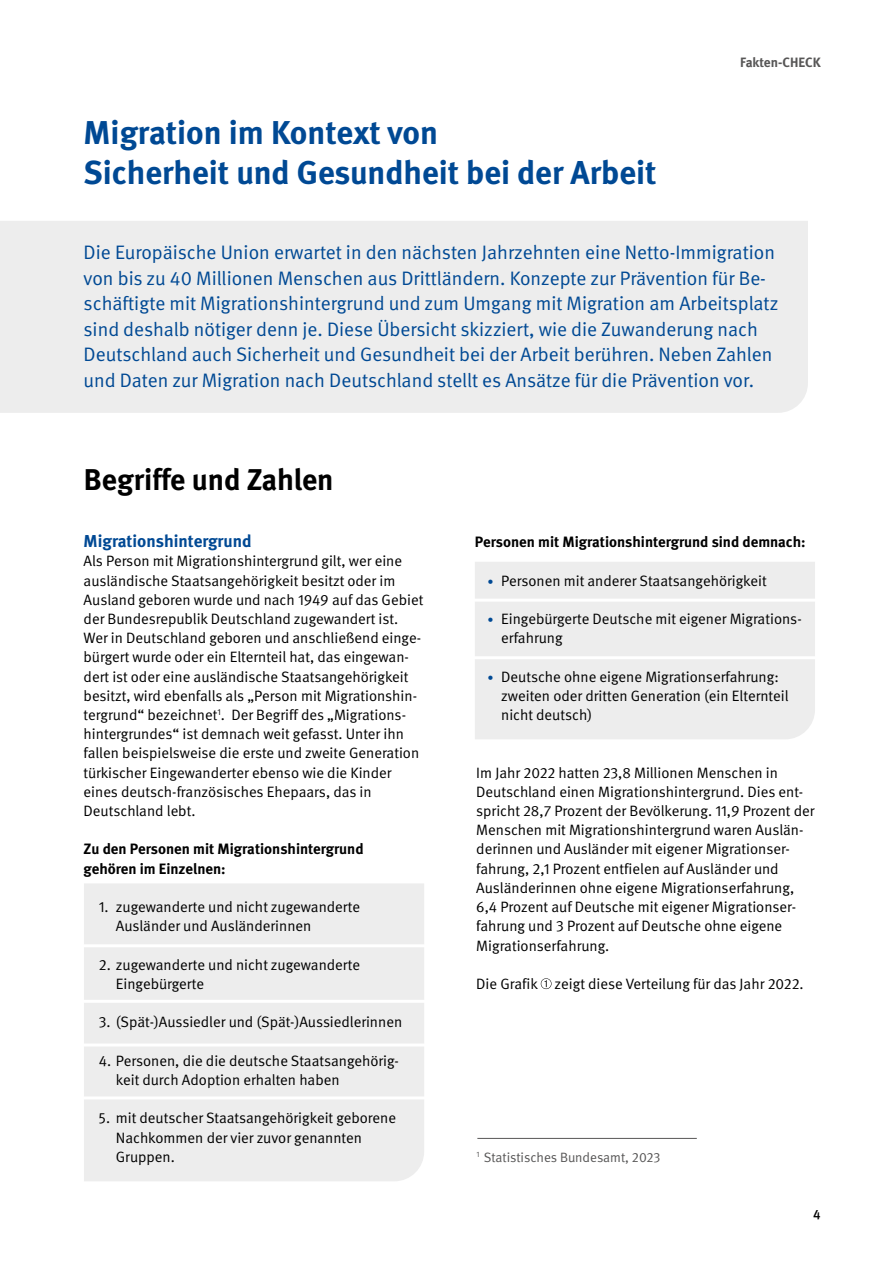
<style>
.page{position:relative;width:893px;height:1263px;background:#fff}
.page>*{position:absolute;margin:0;border:0;box-sizing:border-box;transform-origin:0 0}
._01_Überschriften_B_-_Überschrift_schwarz{font:700 33px/39.6px "DGUV Meta";color:#004994}
._01_Überschriften_D_-_Überschrift_schwarz{font:700 30px "DGUV Meta";color:#000}
._02_Fließtext_Anleser{font:19.5px/25.5px "DGUV Meta";color:#004994}
._01_Überschriften_Zwischenüberschrift_Bla{font:700 17.25px "DGUV Meta";color:#004994}
._02_Fließtext_Fließtext{font:15px/19.2px "DGUV Meta";color:#000}
._02_Fließtext_ohne_abstand{font:700 15px/19.2px "DGUV Meta";color:#000}
._02_Fließtext_Bildunterschrift{font:13.5px "DGUV Meta";letter-spacing:-.005em;color:#575656}
.t1{font:700 13.5px "DGUV Meta";letter-spacing:-.005em;color:#575656}
.t2{font:500 13.5px "DGUV Meta";color:#000}
.s1{font-size:12px;color:#004994}
</style>
<div class="page">
<div style="left:0;top:221px;width:808px;height:192px;background:#ededed"></div>
<div style="left:84px;top:883px;width:340px;height:298px;background:#ededed"></div>
<div style="left:475px;top:562px;width:340px;height:177px;background:#ededed"></div>
<svg style="left:541px;top:978px;width:10px;height:11px"></svg>
<hr style="left:78px;top:944px;width:352px;height:3px;background:#fff">
<hr style="left:78px;top:1000px;width:352px;height:3px;background:#fff">
<hr style="left:78px;top:1043px;width:352px;height:3px;background:#fff">
<hr style="left:78px;top:1096px;width:352px;height:3px;background:#fff">
<hr style="left:469px;top:599px;width:352px;height:3px;background:#fff">
<hr style="left:469px;top:656px;width:352px;height:3px;background:#fff">
<hr style="left:477px;top:1138px;width:220px;height:1px;background:#575656">
<h1 class="_01_Überschriften_B_-_Überschrift_schwarz" style="left:84px;top:114px;width:574px">Migration im Kontext von<br>Sicherheit und Gesundheit bei der Arbeit</h1>
<p class="t1" style="left:740px;top:54px;width:82px">Fakten-CHECK</p>
<p class="_02_Fließtext_Anleser" style="left:84px;top:240px;width:696px">Die Europäische Union erwartet in den nächsten Jahrzehnten eine Netto-Immigration von bis zu 40 Millionen Menschen aus Drittländern. Konzepte zur Prävention für Be&shy;schäftigte mit Migrationshintergrund und zum Umgang mit Migration am Arbeitsplatz sind deshalb nötiger denn je. Diese Übersicht skizziert, wie die Zuwanderung nach Deutschland auch Sicherheit und Gesundheit bei der Arbeit berühren. Neben Zahlen und Daten zur Migration nach Deutschland stellt es Ansätze für die Prävention vor.</p>
<h1 class="_01_Überschriften_D_-_Überschrift_schwarz" style="left:84px;top:461px;width:251px">Begriffe und Zahlen</h1>
<p class="_01_Überschriften_Zwischenüberschrift_Bla" style="left:84px;top:531px;width:169px">Migrationshintergrund</p>
<p class="_02_Fließtext_Fließtext" style="left:84px;top:552px;width:341px">Als Person mit Migrationshintergrund gilt, wer eine ausländische Staatsangehörigkeit besitzt oder im Ausland geboren wurde und nach 1949 auf das Gebiet der Bundesrepublik Deutschland zugewandert ist.<br>Wer in Deutschland geboren und anschließend einge&shy;bürgert wurde oder ein Elternteil hat, das eingewan&shy;dert ist oder eine ausländische Staatsangehörigkeit besitzt, wird ebenfalls als „Person mit Migrationshin&shy;tergrund“ bezeichnet<sup>1</sup>. Der Begriff des „Migrations&shy;hintergrundes“ ist demnach weit gefasst. Unter ihn fallen beispielsweise die erste und zweite Generation türkischer Eingewanderter ebenso wie die Kinder eines deutsch-französisches Ehepaars, das in Deutschland lebt.</p>
<p class="_02_Fließtext_ohne_abstand" style="left:84px;top:840px;width:281px">Zu den Personen mit Migrationshintergrund gehören im Einzelnen:</p>
<p class="_02_Fließtext_Fließtext" style="left:116px;top:898px;width:246px;text-indent:-17px">1. zugewanderte und nicht zugewanderte<br>Ausländer und Ausländerinnen</p>
<p class="_02_Fließtext_Fließtext" style="left:116px;top:955px;width:246px;text-indent:-17px">2. zugewanderte und nicht zugewanderte<br>Eingebürgerte</p>
<p class="_02_Fließtext_Fließtext" style="left:99px;top:1013px;width:305px">3. (Spät-)Aussiedler und (Spät-)Aussiedlerinnen</p>
<p class="_02_Fließtext_Fließtext" style="left:116px;top:1051px;width:285px;text-indent:-17px">4. Personen, die die deutsche Staatsangehörig&shy;keit durch Adoption erhalten haben</p>
<p class="_02_Fließtext_Fließtext" style="left:116px;top:1109px;width:282px;text-indent:-17px">5. mit deutscher Staatsangehörigkeit geborene<br>Nachkommen der vier zuvor genannten<br>Gruppen.</p>
<p class="_02_Fließtext_ohne_abstand" style="left:475px;top:533px;width:332px">Personen mit Migrationshintergrund sind demnach:</p>
<p class="_02_Fließtext_Fließtext" style="left:488px;top:571px;width:281px"><span class="s1">•</span> Personen mit anderer Staatsangehörigkeit</p>
<p class="_02_Fließtext_Fließtext" style="left:501px;top:610px;width:302px;text-indent:-14px"><span class="s1">•</span> Eingebürgerte Deutsche mit eigener Migrations&shy;erfahrung</p>
<p class="_02_Fließtext_Fließtext" style="left:501px;top:667px;width:289px;text-indent:-14px"><span class="s1">•</span> Deutsche ohne eigene Migrationserfahrung: zweiten oder dritten Generation (ein Elternteil nicht deutsch)</p>
<p class="_02_Fließtext_Fließtext" style="left:476px;top:763px;width:340px">Im Jahr 2022 hatten 23,8 Millionen Menschen in Deutschland einen Migrationshintergrund. Dies ent&shy;spricht 28,7 Prozent der Bevölkerung. 11,9 Prozent der Menschen mit Migrationshintergrund waren Auslän&shy;derinnen und Ausländer mit eigener Migrationser&shy;fahrung, 2,1 Prozent entfielen auf Ausländer und Ausländerinnen ohne eigene Migrationserfahrung, 6,4 Prozent auf Deutsche mit eigener Migrationser&shy;fahrung und 3 Prozent auf Deutsche ohne eigene Migrationserfahrung.</p>
<p class="_02_Fließtext_Fließtext" style="left:476px;top:974px;width:329px">Die Grafik zeigt diese Verteilung für das Jahr 2022.</p>
<p class="_02_Fließtext_Bildunterschrift" style="left:477px;top:1149px;width:185px"><sup>1</sup> Statistisches Bundesamt, 2023</p>
<p class="t2" style="left:813px;top:1207px;width:9px">4</p>
</div>
